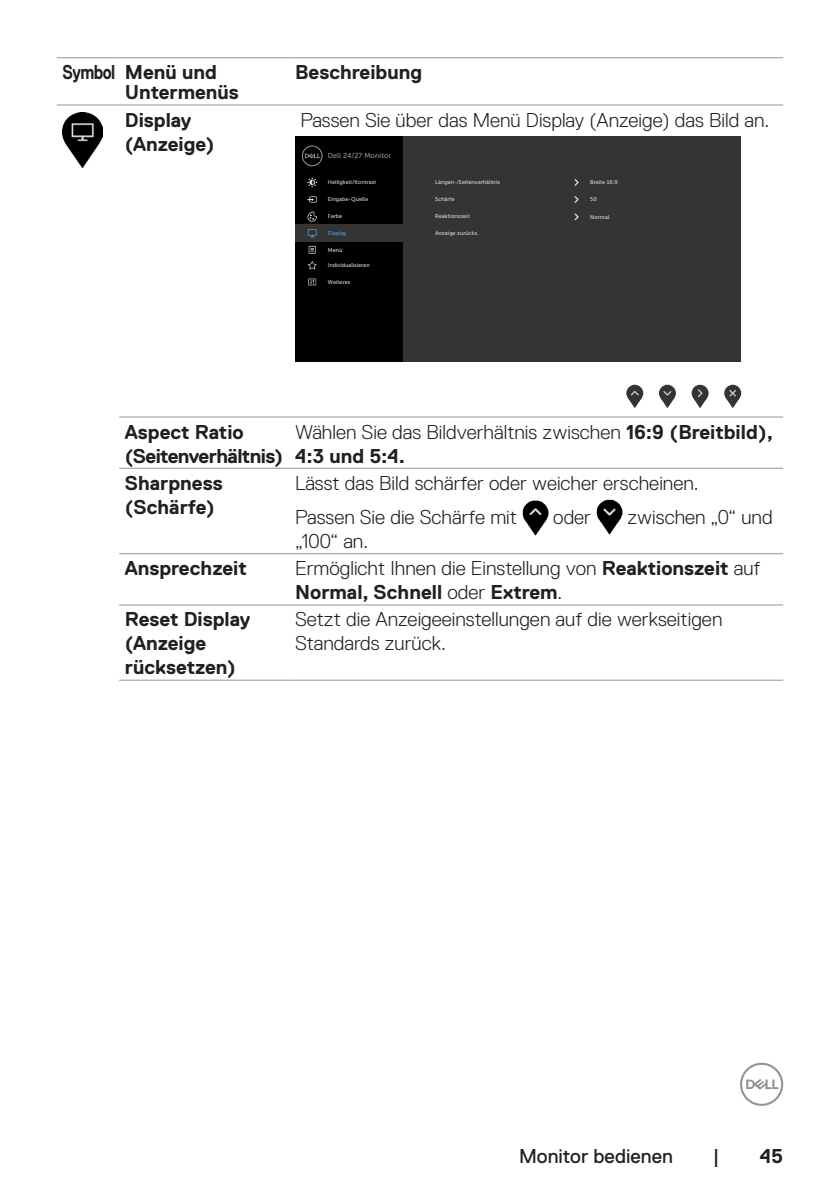
<style>
.page{position:relative;width:840px;height:1191px;background:#fff}
.page>*{position:absolute;margin:0;border:0;box-sizing:border-box;transform-origin:0 0}
.Table_Paragraph{font:300 20px/24px "Dell Replica";color:#231f20}
.Table_Paragraph-Inde{font:700 20px/24px "Dell Replica";color:#231f20}
.Table_Head{font:700 20px/20px "Dell Replica";color:#231f20}
.Table_Paragraph-Inde-2{font:700 20px/24px "Dell Replica";letter-spacing:-.03em;color:#231f20}
.t1{font:20px "Dell Replica";color:#231f20}
.Table_Paragraph-2{font:700 20px/24px "Dell Replica";color:#231f20}
.Table_Head-2{font:700 20px "Dell Replica";color:#231f20;scale:.8 1}
.t2{font:7.2px "Museo Sans For Dell 500";color:#939393}
.t3{font:5.6px "Museo Sans For Dell 500";color:#d9d9d9}
.t4{font:5.6px "Museo Sans For Dell 500";color:#5b9bd5}
.s1{font-weight:700}
</style>
<div class="page">
<svg style="left:740px;top:1062px;width:42px;height:44px"></svg>
<hr style="left:57px;top:105px;width:62px;height:1px;background:#939598">
<hr style="left:119px;top:105px;width:170px;height:1px;background:#939598">
<hr style="left:289px;top:105px;width:493px;height:1px;background:#939598">
<hr style="left:57px;top:57px;width:62px;height:1px;background:#939598">
<hr style="left:119px;top:57px;width:170px;height:1px;background:#939598">
<hr style="left:289px;top:57px;width:493px;height:1px;background:#939598">
<hr style="left:119px;top:417px;width:170px;height:1px;background:#939598">
<hr style="left:289px;top:417px;width:493px;height:1px;background:#939598">
<hr style="left:119px;top:468px;width:170px;height:1px;background:#939598">
<hr style="left:289px;top:468px;width:493px;height:1px;background:#939598">
<hr style="left:119px;top:553px;width:170px;height:1px;background:#939598">
<hr style="left:289px;top:553px;width:493px;height:1px;background:#939598">
<hr style="left:119px;top:604px;width:170px;height:1px;background:#939598">
<hr style="left:289px;top:604px;width:493px;height:1px;background:#939598">
<hr style="left:119px;top:680px;width:170px;height:1px;background:#939598">
<hr style="left:289px;top:680px;width:493px;height:1px;background:#939598">
<img style="left:62px;top:112px;width:40px;height:56px">
<div style="left:295px;top:137px;width:445px;height:225px;background:#343435"></div>
<div style="left:295px;top:137px;width:107px;height:225px;background:#000"></div>
<div style="left:295px;top:224px;width:108px;height:18px;background:#343435"></div>
<svg style="left:302px;top:145px;width:20px;height:21px"></svg>
<svg style="left:307px;top:196px;width:10px;height:7px"></svg>
<svg style="left:307px;top:211px;width:10px;height:11px"></svg>
<svg style="left:308px;top:261px;width:8px;height:8px"></svg>
<svg style="left:307px;top:229px;width:9px;height:7px"></svg>
<div style="left:308px;top:230px;width:8px;height:5px;background:#343435"></div>
<svg style="left:310px;top:235px;width:4px;height:3px"></svg>
<svg style="left:308px;top:246px;width:7px;height:8px"></svg>
<svg style="left:309px;top:247px;width:6px;height:6px"></svg>
<svg style="left:308px;top:278px;width:8px;height:7px"></svg>
<div style="left:308px;top:279px;width:7px;height:6px;background:#000"></div>
<svg style="left:310px;top:280px;width:4px;height:4px"></svg>
<svg style="left:307px;top:178px;width:10px;height:9px"></svg>
<div style="left:626px;top:385px;width:17px;height:17px;background:#343435;border-radius:50%"></div>
<svg style="left:628px;top:391px;width:13px;height:17px"></svg>
<div style="left:658px;top:385px;width:17px;height:17px;background:#343435;border-radius:50%"></div>
<svg style="left:660px;top:391px;width:14px;height:17px"></svg>
<svg style="left:691px;top:385px;width:17px;height:17px"></svg>
<svg style="left:693px;top:389px;width:13px;height:19px"></svg>
<svg style="left:723px;top:385px;width:17px;height:17px"></svg>
<svg style="left:725px;top:390px;width:14px;height:18px"></svg>
<svg style="left:574px;top:196px;width:4px;height:7px"></svg>
<svg style="left:574px;top:213px;width:4px;height:7px"></svg>
<svg style="left:574px;top:179px;width:4px;height:7px"></svg>
<img style="left:522px;top:500px;width:25px;height:35px">
<img style="left:596px;top:499px;width:26px;height:36px">
<p class="Table_Head-2" style="left:62px;top:61px;width:68px">Symbol</p>
<p class="Table_Head" style="left:125px;top:62px;width:116px">Menü und<br>Untermenüs</p>
<p class="Table_Head" style="left:295px;top:62px;width:128px">Beschreibung</p>
<p class="Table_Paragraph-2" style="left:125px;top:108px;width:91px">Display (Anzeige)</p>
<p class="Table_Paragraph" style="left:300px;top:108px;width:470px">Passen Sie über das Menü Display (Anzeige) das Bild an.</p>
<p class="t2" style="left:328px;top:152px;width:65px">Dell 24/27 Monitor</p>
<p class="t3" style="left:328px;top:196px;width:42px">Eingabe-Quelle</p>
<p class="t3" style="left:328px;top:213px;width:16px">Farbe</p>
<p class="t3" style="left:328px;top:179px;width:50px">Helligkeit/Kontrast</p>
<p class="t3" style="left:435px;top:179px;width:66px">Längen-/Seitenverhältnis</p>
<p class="t3" style="left:590px;top:179px;width:29px">Breite 16:9</p>
<p class="t3" style="left:590px;top:196px;width:8px">50</p>
<p class="t3" style="left:590px;top:214px;width:21px">Normal</p>
<p class="t3" style="left:435px;top:196px;width:21px">Schärfe</p>
<p class="t3" style="left:435px;top:230px;width:45px">Anzeige zurücks.</p>
<p class="t3" style="left:435px;top:213px;width:36px">Reaktionszeit</p>
<p class="t4" style="left:328px;top:230px;width:20px">Display</p>
<p class="t3" style="left:328px;top:246px;width:16px">Menü</p>
<p class="t3" style="left:328px;top:279px;width:24px">Weiteres</p>
<p class="t3" style="left:328px;top:262px;width:43px">Individualisieren</p>
<p class="Table_Paragraph-Inde-2" style="left:125px;top:420px;width:160px">Aspect Ratio (Seitenverhältnis)</p>
<p class="Table_Paragraph" style="left:295px;top:420px;width:479px">Wählen Sie das Bildverhältnis zwischen <span class="s1">16:9 (Breitbild),<br>4:3 und 5:4.</span></p>
<p class="Table_Paragraph-Inde" style="left:125px;top:471px;width:99px">Sharpness (Schärfe)</p>
<p class="Table_Paragraph" style="left:295px;top:471px;width:405px">Lässt das Bild schärfer oder weicher erscheinen.</p>
<p class="Table_Paragraph" style="left:295px;top:505px;width:223px">Passen Sie die Schärfe mit</p>
<p class="Table_Paragraph" style="left:553px;top:505px;width:39px">oder</p>
<p class="Table_Paragraph" style="left:627px;top:505px;width:146px">zwischen „0“ und</p>
<p class="Table_Paragraph" style="left:295px;top:529px;width:74px">„100“ an.</p>
<p class="Table_Paragraph-Inde" style="left:125px;top:556px;width:123px">Ansprechzeit</p>
<p class="Table_Paragraph" style="left:295px;top:556px;width:466px">Ermöglicht Ihnen die Einstellung von <span class="s1">Reaktionszeit</span> auf<br><span class="s1">Normal, Schnell</span> oder <span class="s1">Extrem</span>.</p>
<p class="Table_Paragraph-Inde" style="left:125px;top:607px;width:127px">Reset Display (Anzeige rücksetzen)</p>
<p class="Table_Paragraph" style="left:295px;top:607px;width:428px">Setzt die Anzeigeeinstellungen auf die werkseitigen<br>Standards zurück.</p>
<p class="t1" style="left:519px;top:1144px;width:155px">Monitor bedienen</p>
<p class="t1" style="left:712px;top:1144px;width:8px">|</p>
<p class="Table_Paragraph-Inde" style="left:759px;top:1143px;width:25px">45</p>
</div>
